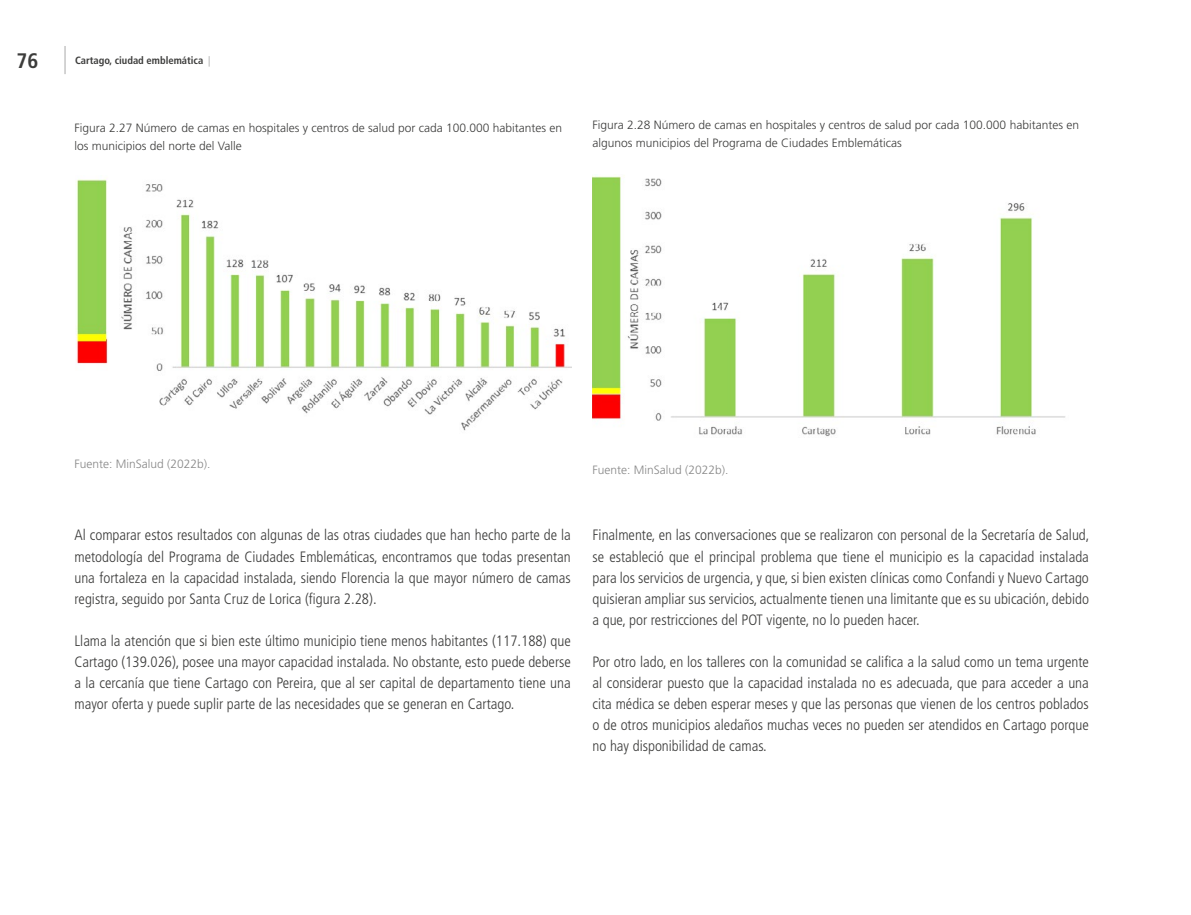
<style>
.page{position:relative;width:1191px;height:915px;background:#fff}
.page>*{position:absolute;margin:0;border:0;box-sizing:border-box;transform-origin:0 0}
.t1{font:700 condensed 21px "Frutiger LT Std";color:#3c3c3b}
.t2{font:300 condensed 15px/21px "Frutiger LT Std";color:#3c3c3b;text-align:justify}
.t3{font:300 12px/18px "Frutiger LT Std";color:#3c3c3b}
.t4{font:300 12px "Frutiger LT Std";color:#878787}
.t5{font:700 condensed 10.5px "Frutiger LT Std";color:#3c3c3b}
.s1{font-weight:300;color:#878787}
</style>
<div class="page">
<img style="left:76px;top:179px;width:495px;height:252px">
<img style="left:592px;top:176px;width:474px;height:260px">
<hr style="left:64px;top:46px;width:2px;height:28px;background:#c6c6c6">
<h1 class="t1" style="left:17px;top:48px;width:23px">76</h1>
<p class="t5" style="left:75px;top:54px;width:137px">Cartago, ciudad emblemática <span class="s1">|</span></p>
<p class="t3" style="left:74px;top:118px;width:489px">Figura 2.27 Número de camas en hospitales y centros de salud por cada 100.000 habitantes en los municipios del norte del Valle</p>
<p class="t3" style="left:592px;top:116px;width:488px">Figura 2.28 Número de camas en hospitales y centros de salud por cada 100.000 habitantes en algunos municipios del Programa de Ciudades Emblemáticas</p>
<p class="t4" style="left:74px;top:456px;width:138px">Fuente: MinSalud (2022b).</p>
<p class="t2" style="left:74px;top:525px;width:498px">Al comparar estos resultados con algunas de las otras ciudades que han hecho parte de la metodología del Programa de Ciudades Emblemáticas, encontramos que todas presentan una fortaleza en la capacidad instalada, siendo Florencia la que mayor número de camas registra, seguido por Santa Cruz de Lorica (figura 2. 28).</p>
<p class="t2" style="left:74px;top:630px;width:498px">Llama la atención que si bien este último municipio tiene menos habitantes (117. 188) que Cartago (139.026), posee una mayor capacidad instalada. No obstante, esto puede deberse a la cercanía que tiene Cartago con Pereira, que al ser capital de departamento tiene una mayor oferta y puede suplir parte de las necesidades que se generan en Cartago.</p>
<p class="t4" style="left:592px;top:463px;width:138px">Fuente: MinSalud (2022b).</p>
<p class="t2" style="left:592px;top:525px;width:498px">Finalmente, en las conversaciones que se realizaron con personal de la Secretaría de Salud, se estableció que el principal problema que tiene el municipio es la capacidad instalada para los servicios de urgencia, y que, si bien existen clínicas como Confandi y Nuevo Cartago quisieran ampliar sus servicios, actualmente tienen una limitante que es su ubicación, debido a que, por restricciones del POT vigente, no lo pueden hacer.</p>
<p class="t2" style="left:592px;top:651px;width:498px">Por otro lado, en los talleres con la comunidad se califica a la salud como un tema urgente al considerar puesto que la capacidad instalada no es adecuada, que para acceder a una cita médica se deben esperar meses y que las personas que vienen de los centros poblados o de otros municipios aledaños muchas veces no pueden ser atendidos en Cartago porque no hay disponibilidad de camas.</p>
</div>
